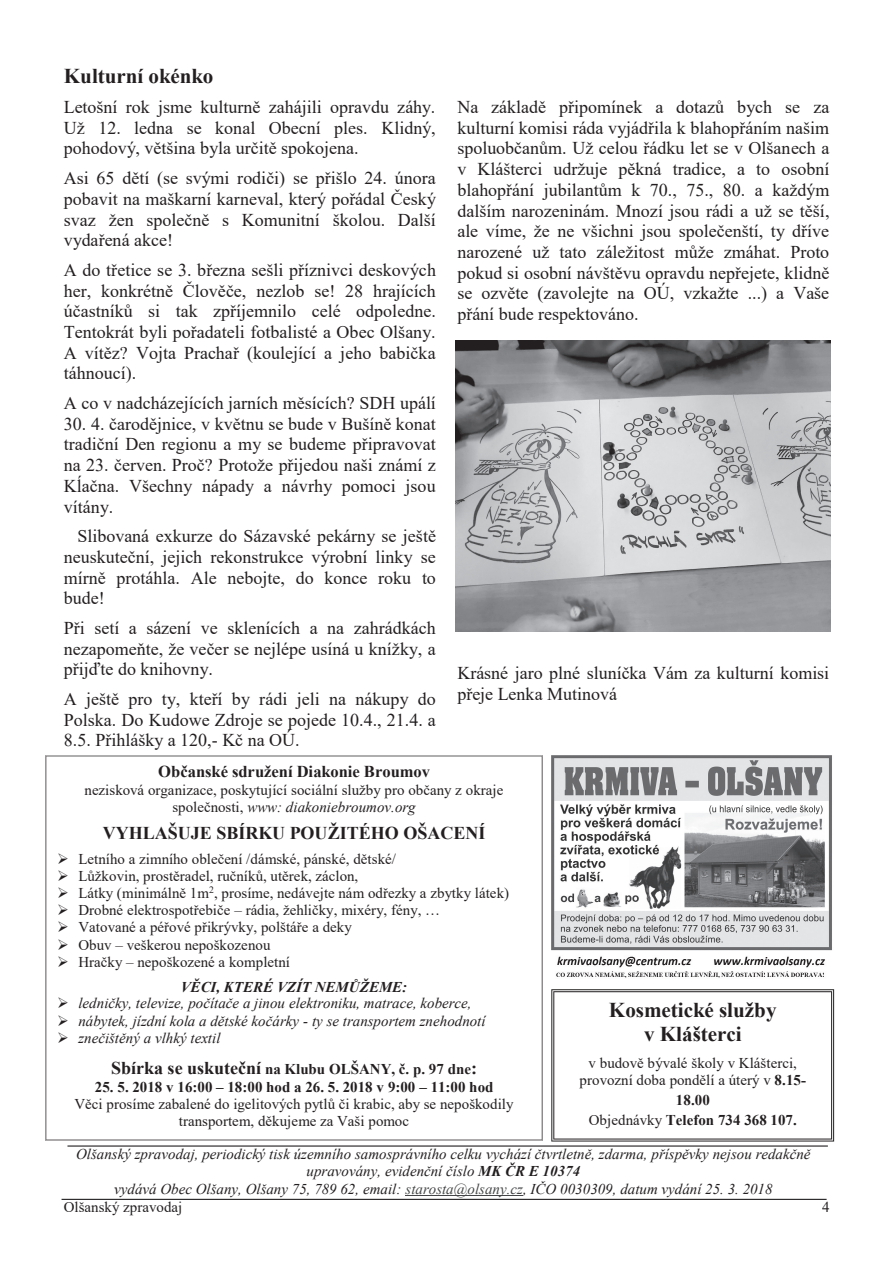
<style>
.page{position:relative;width:893px;height:1263px;background:#fff}
.page>*{position:absolute;margin:0;border:0;box-sizing:border-box;transform-origin:0 0}
.t1{font:700 21px/24.2px "Times New Roman";color:#231f20;text-align:center}
.t2{font:18px/20.7px "Times New Roman";color:#231f20;text-align:justify}
.t3{font:700 18px "Times New Roman";color:#231f20}
.t4{font:700 16.5px "Times New Roman";color:#231f20}
.t5{font:15px/17.2px "Times New Roman";color:#231f20;text-align:center}
.t6{font:italic 15px/17.4px "Times New Roman";color:#231f20;text-align:center}
.t7{font:700 15px/19.5px "Times New Roman";letter-spacing:.005em;color:#231f20;text-align:center}
.t8{font:italic 700 15px "Times New Roman";letter-spacing:-.005em;color:#231f20}
.s1{font-style:italic}
.s2{font-size:18px}
.s3{font-weight:700}
.s4{font-weight:400}
.s5{color:#454647}
</style>
<div class="page">
<hr style="left:62px;top:1199px;width:764px;height:1px;background:#231f20">
<svg style="left:551px;top:989px;width:283px;height:153px"></svg>
<hr style="left:406px;top:1196px;width:117px;height:1px;background:#454647">
<hr style="left:67px;top:1145px;width:761px;height:2px;background:#231f20">
<svg style="left:45px;top:755px;width:498px;height:386px"></svg>
<img style="left:455px;top:340px;width:376px;height:292px">
<img style="left:551px;top:755px;width:281px;height:223px">
<svg style="left:58px;top:853px;width:10px;height:11px"></svg>
<svg style="left:58px;top:870px;width:10px;height:11px"></svg>
<svg style="left:58px;top:887px;width:10px;height:11px"></svg>
<svg style="left:58px;top:904px;width:10px;height:11px"></svg>
<svg style="left:58px;top:922px;width:10px;height:10px"></svg>
<svg style="left:58px;top:939px;width:10px;height:11px"></svg>
<svg style="left:58px;top:956px;width:10px;height:11px"></svg>
<svg style="left:58px;top:998px;width:10px;height:10px"></svg>
<svg style="left:58px;top:1015px;width:10px;height:11px"></svg>
<svg style="left:58px;top:1032px;width:10px;height:11px"></svg>
<p class="t1" style="left:64px;top:64px;width:151px">Kulturní okénko</p>
<p class="t2" style="left:64px;top:97px;width:373px">Letošní rok jsme kulturně zahájili opravdu záhy.<br>Už 12. ledna se konal Obecní ples. Klidný, pohodový, většina byla určitě spokojena.</p>
<p class="t2" style="left:64px;top:168px;width:374px">Asi 65 dětí (se svými rodiči) se přišlo 24. února pobavit na maškarní karneval, který pořádal Český svaz žen společně s Komunitní školou. Další vydařená akce!</p>
<p class="t2" style="left:64px;top:260px;width:374px">A do třetice se 3. března sešli příznivci deskových her, konkrétně Člověče, nezlob se! 28 hrajících účastníků si tak zpříjemnilo celé odpoledne.<br>Tentokrát byli pořadateli fotbalisté a Obec Olšany.<br>A vítěz? Vojta Prachař (koulející a jeho babička táhnoucí).</p>
<p class="t2" style="left:64px;top:393px;width:374px">A co v nadcházejících jarních měsících? SDH upálí</p>
<p class="t2" style="left:64px;top:413px;width:373px">30. 4. čarodějnice, v květnu se bude v Bušíně konat tradiční Den regionu a my se budeme připravovat na 23. červen. Proč? Protože přijedou naši známí z Kĺačna. Všechny nápady a návrhy pomoci jsou vítány.</p>
<p class="t2" style="left:64px;top:526px;width:374px;text-indent:14px">Slibovaná exkurze do Sázavské pekárny se ještě neuskuteční, jejich rekonstrukce výrobní linky se mírně protáhla. Ale nebojte, do konce roku to bude!</p>
<p class="t2" style="left:64px;top:617px;width:373px">Při setí a sázení ve sklenících a na zahrádkách nezapomeňte, že večer se nejlépe usíná u knížky, a přijďte do knihovny.</p>
<p class="t2" style="left:64px;top:689px;width:374px">A ještě pro ty, kteří by rádi jeli na nákupy do Polska. Do Kudowe Zdroje se pojede 10.4., 21.4. a 8.5. Přihlášky a 120,- Kč na OÚ.</p>
<p class="t2" style="left:457px;top:97px;width:374px">Na základě připomínek a dotazů bych se za kulturní komisi ráda vyjádřila k blahopřáním našim spoluobčanům. Už celou řádku let se v Olšanech a v Klášterci udržuje pěkná tradice, a to osobní blahopřání jubilantům k 70., 75., 80. a každým dalším narozeninám. Mnozí jsou rádi a už se těší, ale víme, že ne všichni jsou společenští, ty dříve narozené už tato záležitost může zmáhat. Proto pokud si osobní návštěvu opravdu nepřejete, klidně se ozvěte (zavolejte na OÚ, vzkažte ...) a Vaše přání bude respektováno.</p>
<p class="t2" style="left:457px;top:663px;width:373px">Krásné jaro plné sluníčka Vám za kulturní komisi přeje Lenka Mutinová</p>
<p class="t4" style="left:158px;top:763px;width:273px">Občanské sdružení Diakonie Broumov</p>
<p class="t5" style="left:85px;top:781px;width:420px">nezisková organizace, poskytující sociální služby pro občany z okraje společnosti, <span class="s1">www: diakoniebroumov.org</span></p>
<p class="t3" style="left:103px;top:823px;width:384px">VYHLAŠUJE SBÍRKU POUŽITÉHO OŠACENÍ</p>
<p class="t5" style="left:78px;top:850px;width:432px;text-align:left">Letního a zimního oblečení /dámské, pánské, dětské/<br>Lůžkovin, prostěradel, ručníků, utěrek, záclon,<br>Látky (minimálně 1m<sup>2</sup>, prosíme, nedávejte nám odřezky a zbytky látek)<br>Drobné elektrospotřebiče – rádia, žehličky, mixéry, fény, …<br>Vatované a péřové přikrývky, polštáře a deky<br>Obuv – veškerou nepoškozenou<br>Hračky – nepoškozené a kompletní</p>
<p class="t8" style="left:181px;top:978px;width:228px">VĚCI, KTERÉ VZÍT NEMŮŽEME:</p>
<p class="t6" style="left:78px;top:995px;width:409px;text-align:left">ledničky, televize, počítače a jinou elektroniku, matrace, koberce, nábytek, jízdní kola a dětské kočárky - ty se transportem znehodnotí znečištěný a vlhký textil</p>
<p class="t7" style="left:111px;top:1059px;width:368px"><span class="s2">Sbírka se uskuteční</span> na Klubu OLŠANY, č. p. 97 dne<span class="s2">:</span></p>
<p class="t7" style="left:95px;top:1077px;width:400px">25. 5. 2018 v 16:00 – 18:00 hod a 26. 5. 2018 v 9:00 – 11:00 hod</p>
<p class="t5" style="left:74px;top:1095px;width:441px;line-height:17.9px">Věci prosíme zabalené do igelitových pytlů či krabic, aby se nepoškodily transportem, děkujeme za Vaši pomoc</p>
<p class="t1" style="left:609px;top:998px;width:169px">Kosmetické služby v Klášterci</p>
<p class="t5" style="left:580px;top:1054px;width:228px">v budově bývalé školy v Klášterci, provozní doba pondělí a úterý v <span class="s3">8.15-</span></p>
<p class="t7" style="left:589px;top:1090px;width:209px">18.00<br><span class="s4">Objednávky</span> Telefon 734 368 107.</p>
<p class="t6" style="left:76px;top:1145px;width:736px">Olšanský zpravodaj, periodický tisk územního samosprávního celku vychází čtvrtletně, zdarma, příspěvky nejsou redakčně upravovány, evidenční číslo <span class="s3">MK ČR E 10374<br></span>vydává Obec Olšany, Olšany 75, 789 62, email: <span class="s5">starosta@olsany.cz</span>, IČO 0030309, datum vydání 25. 3. 2018</p>
<p class="t5" style="left:64px;top:1199px;width:120px">Olšanský zpravodaj</p>
<p class="t5" style="left:822px;top:1199px;width:9px">4</p>
</div>
